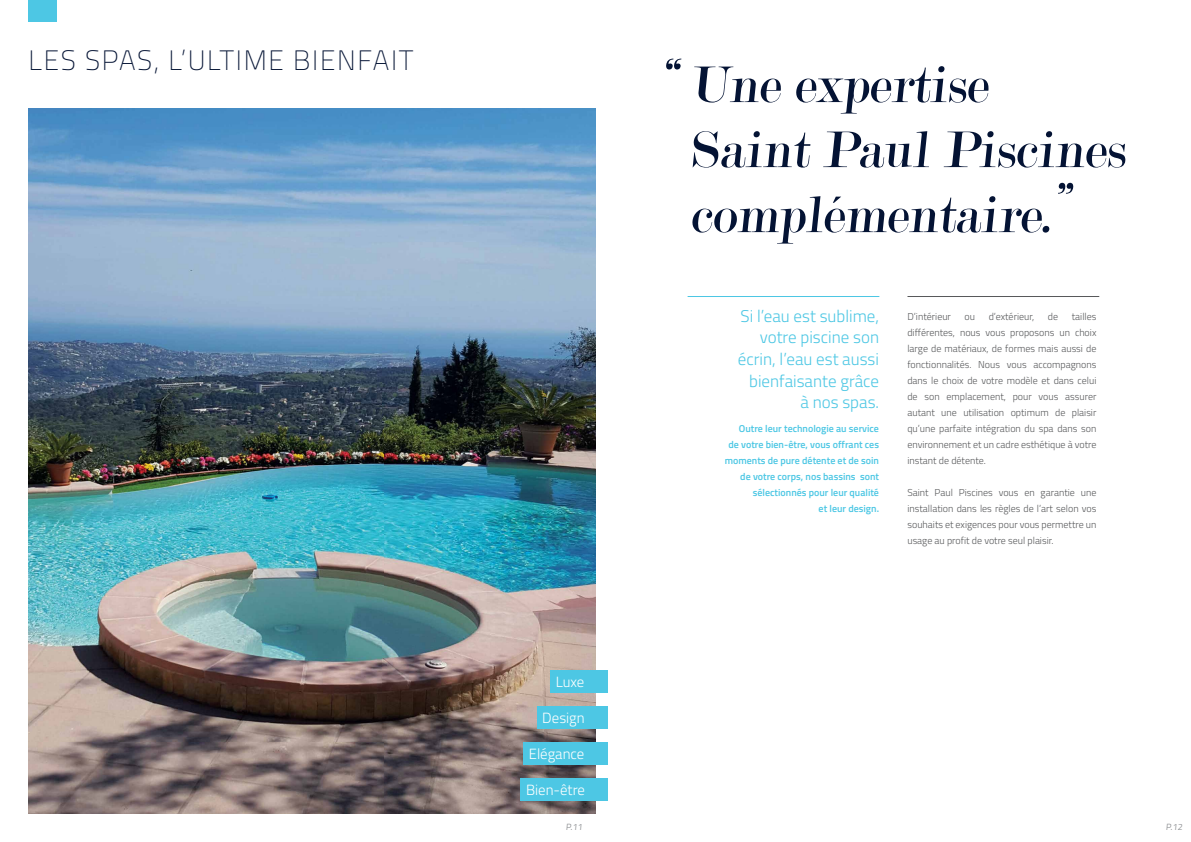
<style>
.page{position:relative;width:1191px;height:842px;background:#fff}
.page>*{position:absolute;margin:0;border:0;box-sizing:border-box;transform-origin:0 0}
.t1{font:55px/65px "Modern";color:#041334}
.t2{font:100 28px "Titillium Web";letter-spacing:.06em;color:#041334}
.t3{font:300 17px/21.6px "Titillium Web";color:#4dc7e4;text-align:right}
.t4{font:300 14.8px "Titillium Web";color:#fff}
.t5{font:300 10px/16px "Titillium Web";color:#58595b;text-align:justify}
.t6{font:600 10px/16px "Titillium Web";color:#4dc7e4;text-align:right}
.t7{font:9px "Titillium Web";color:#939598}
</style>
<div class="page">
<img style="left:28px;top:109px;width:567px;height:705px">
<div style="left:28px;top:0;width:29px;height:21px;background:#4dc7e4"></div>
<hr style="left:688px;top:296px;width:191px;height:1px;background:#4dc7e4">
<hr style="left:907px;top:296px;width:192px;height:1px;background:#58595b">
<div style="left:550px;top:670px;width:57px;height:23px;background:#4dc7e4"></div>
<div style="left:520px;top:778px;width:87px;height:23px;background:#4dc7e4"></div>
<div style="left:523px;top:742px;width:84px;height:23px;background:#4dc7e4"></div>
<div style="left:536px;top:706px;width:71px;height:23px;background:#4dc7e4"></div>
<h2 class="t2" style="left:28px;top:41px;width:386px">LES SPAS, L’ULTIME BIENFAIT</h2>
<h1 class="t1" style="left:690px;top:53px;width:442px;text-indent:-29px">“ Une expertise<br>Saint Paul Piscines complémentaire.</h1>
<h1 class="t1" style="left:1053px;top:177px;width:24px">”</h1>
<h3 class="t4" style="left:556px;top:671px;width:30px">Luxe</h3>
<h3 class="t4" style="left:542px;top:707px;width:44px">Design</h3>
<h3 class="t4" style="left:529px;top:743px;width:57px">Elégance</h3>
<h3 class="t4" style="left:526px;top:779px;width:60px">Bien-être</h3>
<h3 class="t3" style="left:738px;top:304px;width:143px">Si l’eau est sublime, votre piscine son écrin, l’eau est aussi bienfaisante grâce à nos spas.</h3>
<p class="t6" style="left:724px;top:420px;width:156px">Outre leur technologie au service<br>de votre bien-être, vous offrant ces moments de pure détente et de soin de votre corps, nos bassins sont sélectionnés pour leur qualité<br>et leur design.</p>
<p class="t5" style="left:907px;top:308px;width:45px">D’intérieur</p>
<p class="t5" style="left:964px;top:308px;width:12px">ou</p>
<p class="t5" style="left:988px;top:308px;width:47px">d’extérieur,</p>
<p class="t5" style="left:1048px;top:308px;width:12px">de</p>
<p class="t5" style="left:907px;top:308px;width:190px;text-indent:164px">tailles différentes, nous vous proposons un choix large de matériaux, de formes mais aussi de fonctionnalités. Nous vous accompagnons dans le choix de votre modèle et dans celui de son emplacement, pour vous assurer autant une utilisation optimum de plaisir qu’une parfaite intégration du spa dans son environnement et un cadre esthétique à votre instant de détente.</p>
<p class="t5" style="left:907px;top:484px;width:190px">Saint Paul Piscines vous en garantie une installation dans les règles de l’art selon vos souhaits et exigences pour vous permettre un usage au profit de votre seul plaisir.</p>
<p class="t7" style="left:566px;top:820px;width:19px">P.11</p>
<p class="t7" style="left:1165px;top:820px;width:19px">P.12</p>
</div>
